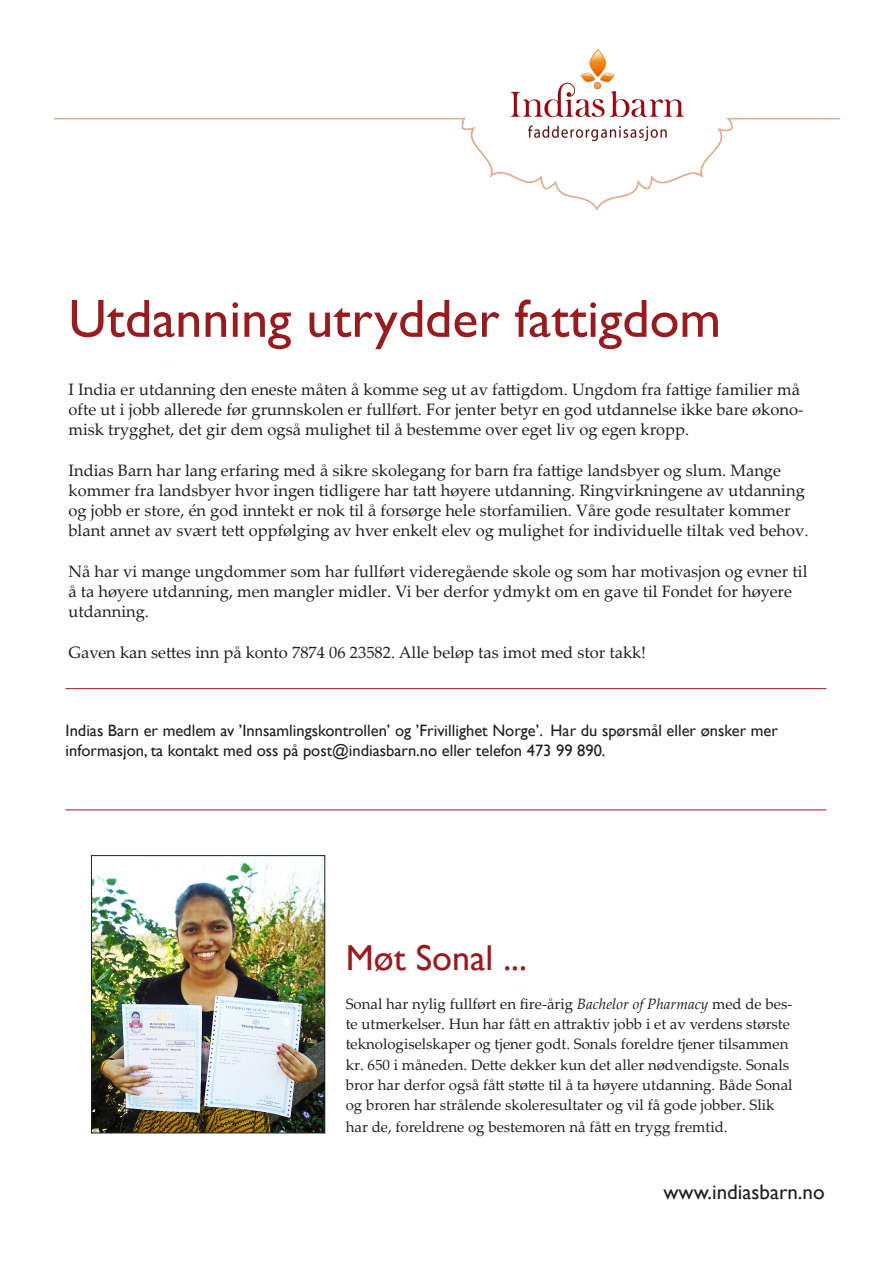
<style>
.page{position:relative;width:893px;height:1263px;background:#fff}
.page>*{position:absolute;margin:0;border:0;box-sizing:border-box;transform-origin:0 0}
.Tittel_24{font:54px "Gill Sans";color:#981b1f}
.Tittel_24-2{font:36px "Gill Sans";color:#981b1f}
.Mellomtittel_14{font:21px "Gill Sans";color:#231f20}
.Brødtekst{font:16.5px/20.2px "Palatino Linotype";color:#231f20}
.Nikita{font:16.5px/20.2px "Gill Sans";color:#231f20}
.Brødtekst-2{font:15px/20.2px "Palatino Linotype";color:#231f20}
.s1{font-style:italic}
</style>
<div class="page">
<img style="left:93px;top:857px;width:230px;height:274px">
<div style="left:91px;top:855px;width:234px;height:278px;border:1px solid #231f20"></div>
<svg style="left:54px;top:118px;width:785px;height:93px"></svg>
<img style="left:510px;top:50px;width:174px;height:90px">
<hr style="left:66px;top:688px;width:760px;height:1px;background:#981b1f">
<hr style="left:66px;top:810px;width:760px;height:1px;background:#981b1f">
<p class="Tittel_24" style="left:69px;top:287px;width:654px">Utdanning utrydder fattigdom</p>
<p class="Brødtekst" style="left:69px;top:378px;width:737px">I India er utdanning den eneste måten å komme seg ut av fattigdom. Ungdom fra fattige familier må ofte ut i jobb allerede før grunnskolen er fullført. For jenter betyr en god utdannelse ikke bare økono&shy;misk trygghet, det gir dem også mulighet til å bestemme over eget liv og egen kropp.</p>
<p class="Brødtekst" style="left:69px;top:459px;width:742px">Indias Barn har lang erfaring med å sikre skolegang for barn fra fattige landsbyer og slum. Mange kommer fra landsbyer hvor ingen tidligere har tatt høyere utdanning. Ringvirkningene av utdanning og jobb er store, én god inntekt er nok til å forsørge hele storfamilien. Våre gode resultater kommer blant annet av svært tett oppfølging av hver enkelt elev og mulighet for individuelle tiltak ved behov.</p>
<p class="Brødtekst" style="left:69px;top:560px;width:740px">Nå har vi mange ungdommer som har fullført videregående skole og som har motivasjon og evner til å ta høyere utdanning, men mangler midler. Vi ber derfor ydmykt om en gave til Fondet for høyere utdanning.</p>
<p class="Brødtekst" style="left:69px;top:641px;width:579px">Gaven kan settes inn på konto 7874 06 23582. Alle beløp tas imot med stor takk!</p>
<p class="Nikita" style="left:66px;top:721px;width:714px">Indias Barn er medlem av ’Innsamlingskontrollen’ og ’Frivillighet Norge’. Har du spørsmål eller ønsker mer informasjon, ta kontakt med oss på post@indiasbarn.no eller telefon 473 99 890.</p>
<p class="Tittel_24-2" style="left:346px;top:937px;width:183px">Møt Sonal ...</p>
<p class="Brødtekst-2" style="left:346px;top:993px;width:448px">Sonal har nylig fullført en fire-årig <span class="s1">Bachelor of Pharmacy</span> med de bes&shy;te utmerkelser. Hun har fått en attraktiv jobb i et av verdens største teknologiselskaper og tjener godt. Sonals foreldre tjener tilsammen kr. 650 i måneden. Dette dekker kun det aller nødvendigste. Sonals bror har derfor også fått støtte til å ta høyere utdanning. Både Sonal og broren har strålende skoleresultater og vil få gode jobber. Slik</p>
<p class="Brødtekst-2" style="left:346px;top:1116px;width:383px">har de, foreldrene og bestemoren nå fått en trygg fremtid.</p>
<p class="Mellomtittel_14" style="left:663px;top:1179px;width:163px">www.indiasbarn.no</p>
</div>
